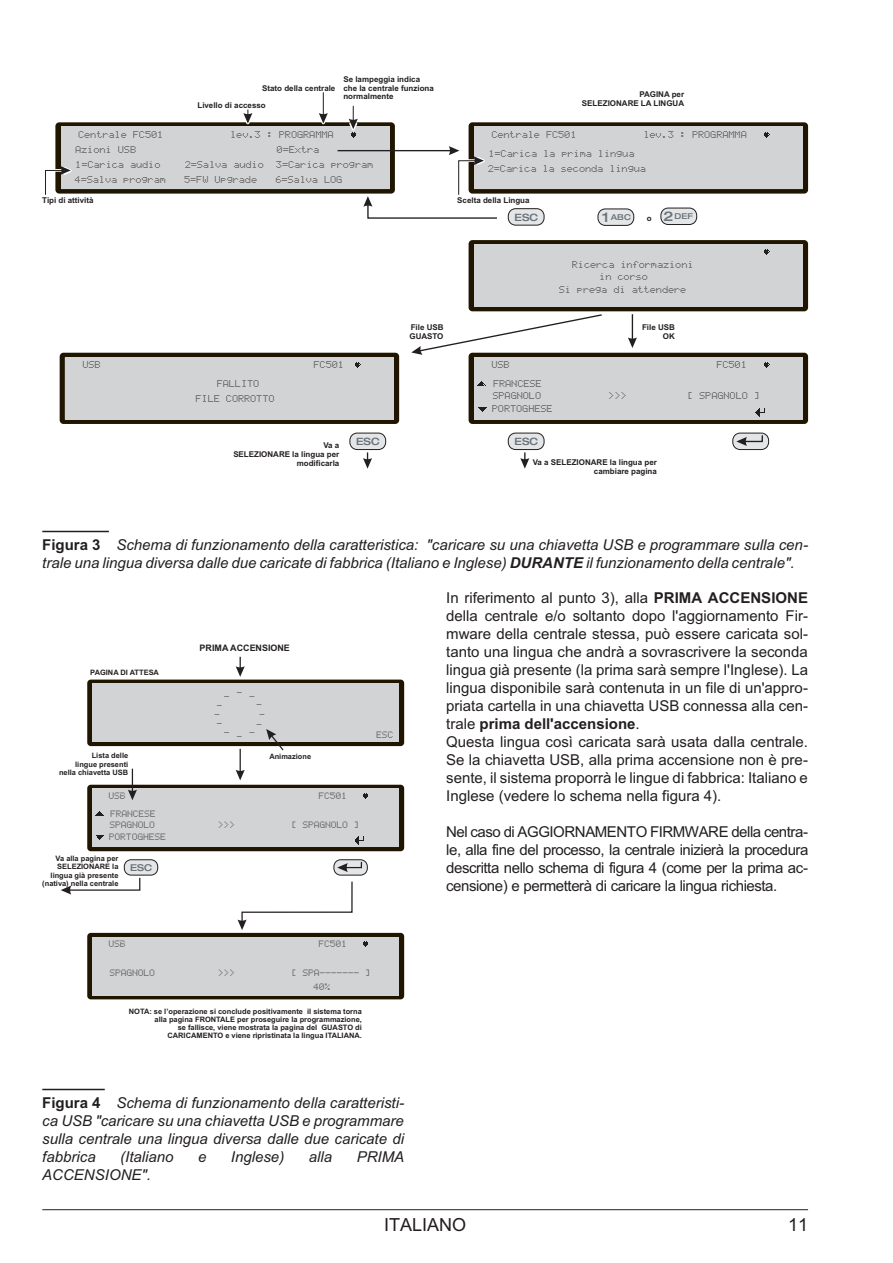
<style>
.page{position:relative;width:893px;height:1263px;background:#fff}
.page>*{position:absolute;margin:0;border:0;box-sizing:border-box;transform-origin:0 0}
.t1{font:18px "Arial";color:#231f20}
.t2{font:15px/18px "Arial";color:#231f20}
.t3{font:italic 15px/18px "Arial";color:#231f20}
.t4{font:500 10.05px "Helvetica Neue LT Pro 63 Md Ex";color:#68737a}
.t5{font:9.6px/14.9px "LCD7 X5";color:#231f20}
.t6{font:500 9.45px "Helvetica Neue LT Pro 63 Md Ex";color:#68737a}
.t7{font:9px/13.5px "LCD7 X5";color:#231f20}
.t8{font:700 9px "Arial";color:#231f20}
.t9{font:500 8.1px "Helvetica Neue LT Pro 63 Md Ex";color:#68737a}
.t10{font:700 7.95px/8.9px "Arial";color:#231f20;text-align:right}
.t11{font:700 7.5px/8.2px "Arial";color:#231f20;text-align:right}
.s1{font-size:13.5px}
.s2{font-weight:700;font-style:normal}
.s3{font-weight:700}
</style>
<div class="page">
<hr style="left:42px;top:1209px;width:766px;height:1px;background:#231f20">
<svg style="left:45px;top:92px;width:763px;height:134px"></svg>
<svg style="left:60px;top:353px;width:339px;height:71px;background:#b8b9b7"></svg>
<svg style="left:508px;top:433px;width:36px;height:36px"></svg>
<svg style="left:732px;top:433px;width:36px;height:17px"></svg>
<svg style="left:411px;top:240px;width:397px;height:184px"></svg>
<svg style="left:350px;top:433px;width:36px;height:36px"></svg>
<hr style="left:42px;top:531px;width:67px;height:1px;background:#231f20">
<hr style="left:239px;top:749px;width:2px;height:26px;background:#231f20">
<svg style="left:61px;top:860px;width:343px;height:139px"></svg>
<svg style="left:87px;top:769px;width:317px;height:82px"></svg>
<svg style="left:87px;top:657px;width:317px;height:95px"></svg>
<hr style="left:42px;top:1089px;width:63px;height:1px;background:#231f20">
<p class="t10" style="left:262px;top:84px;width:75px">Stato della centrale</p>
<p class="t10" style="left:197px;top:102px;width:70px">Livello di accesso</p>
<p class="t10" style="left:343px;top:75px;width:92px;text-align:left">Se lampeggia indica che la centrale funziona normalmente</p>
<p class="t5" style="left:79px;top:127px;width:87px">Centrale FC501</p>
<p class="t5" style="left:231px;top:127px;width:105px">lev.3 : PROGRAMMA</p>
<p class="t5" style="left:76px;top:142px;width:62px">Azioni USB</p>
<p class="t5" style="left:75px;top:172px;width:93px">4=Salva program</p>
<p class="t5" style="left:185px;top:172px;width:74px">5=FW Upgrade</p>
<p class="t5" style="left:276px;top:172px;width:68px">6=Salva LOG</p>
<p class="t5" style="left:277px;top:142px;width:44px">0=Extra</p>
<p class="t5" style="left:76px;top:158px;width:87px">1=Carica audio</p>
<p class="t5" style="left:185px;top:158px;width:81px">2=Salva audio</p>
<p class="t5" style="left:276px;top:158px;width:99px">3=Carica program</p>
<p class="t10" style="left:42px;top:197px;width:53px">Tipi di attività</p>
<p class="t10" style="left:582px;top:91px;width:104px">PAGINA per<br>SELEZIONARE LA LINGUA</p>
<p class="t5" style="left:492px;top:127px;width:87px">Centrale FC501</p>
<p class="t5" style="left:644px;top:127px;width:105px">lev.3 : PROGRAMMA</p>
<p class="t5" style="left:488px;top:146px;width:160px">1=Carica la prima lingua<br>2=Carica la seconda lingua</p>
<p class="t10" style="left:457px;top:197px;width:74px">Scelta della Lingua</p>
<p class="t4" style="left:514px;top:211px;width:25px">ESC</p>
<p class="t9" style="left:602px;top:213px;width:30px"><span class="s1">1</span> ABC</p>
<p class="t9" style="left:647px;top:212px;width:48px"><sub>o</sub> <span class="s1">2</span>DEF</p>
<p class="t5" style="left:83px;top:357px;width:20px">USB</p>
<p class="t5" style="left:314px;top:357px;width:32px">FC501</p>
<p class="t5" style="left:196px;top:377px;width:81px;text-indent:21px">FALLITO<br>FILE CORROTTO</p>
<p class="t10" style="left:233px;top:442px;width:107px">Va a<br>SELEZIONARE la lingua per modificarla</p>
<p class="t4" style="left:356px;top:436px;width:25px">ESC</p>
<p class="t10" style="left:409px;top:323px;width:35px;text-align:left">File USB<br>GUASTO</p>
<p class="t5" style="left:600px;top:258px;width:96px;line-height:12.1px;text-indent:-27px">Ricerca informazioni in corso</p>
<p class="t5" style="left:559px;top:282px;width:129px">Si prega di attendere</p>
<p class="t10" style="left:642px;top:323px;width:34px">File USB<br>OK</p>
<p class="t5" style="left:492px;top:357px;width:20px">USB</p>
<p class="t5" style="left:717px;top:357px;width:32px">FC501</p>
<p class="t5" style="left:493px;top:377px;width:50px">FRANCESE</p>
<p class="t5" style="left:492px;top:401px;width:62px">PORTOGHESE</p>
<p class="t5" style="left:493px;top:388px;width:50px">SPAGNOLO</p>
<p class="t5" style="left:608px;top:388px;width:20px">&gt;&gt;&gt;</p>
<p class="t5" style="left:687px;top:388px;width:74px">[ SPAGNOLO ]</p>
<p class="t4" style="left:514px;top:436px;width:25px">ESC</p>
<p class="t10" style="left:532px;top:459px;width:126px">Va a SELEZIONARE la lingua per cambiare pagina</p>
<p class="t3" style="left:42px;top:537px;width:766px"><span class="s2">Figura 3</span> Schema di funzionamento della caratteristica: "caricare su una chiavetta USB e programmare sulla cen&shy;trale una lingua diversa dalle due caricate di fabbrica (Italiano e Inglese) <span class="s3">DURANTE</span> il funzionamento della centrale".</p>
<p class="t11" style="left:90px;top:669px;width:70px">PAGINA DI ATTESA</p>
<p class="t11" style="left:59px;top:752px;width:71px">Lista delle<br>lingue presenti nella chiavetta USB</p>
<p class="t8" style="left:200px;top:644px;width:92px">PRIMA ACCENSIONE</p>
<p class="t7" style="left:237px;top:683px;width:7px">_</p>
<p class="t7" style="left:224px;top:687px;width:7px">_</p>
<p class="t7" style="left:250px;top:687px;width:7px">_</p>
<p class="t7" style="left:215px;top:698px;width:9px;line-height:9.1px">_ _</p>
<p class="t7" style="left:257px;top:697px;width:10px;line-height:9.6px;text-align:center">_ _</p>
<p class="t7" style="left:217px;top:715px;width:7px">_</p>
<p class="t7" style="left:257px;top:715px;width:7px">_</p>
<p class="t7" style="left:237px;top:727px;width:7px">_</p>
<p class="t7" style="left:377px;top:728px;width:19px">ESC</p>
<p class="t7" style="left:224px;top:724px;width:7px">_</p>
<p class="t7" style="left:250px;top:723px;width:7px">_</p>
<p class="t11" style="left:269px;top:753px;width:43px">Animazione</p>
<p class="t7" style="left:109px;top:789px;width:19px">USB</p>
<p class="t7" style="left:319px;top:789px;width:30px">FC501</p>
<p class="t7" style="left:111px;top:807px;width:47px">FRANCESE</p>
<p class="t7" style="left:110px;top:830px;width:58px">PORTOGHESE</p>
<p class="t7" style="left:110px;top:818px;width:47px">SPAGNOLO</p>
<p class="t7" style="left:218px;top:818px;width:19px">&gt;&gt;&gt;</p>
<p class="t7" style="left:292px;top:818px;width:70px">[ SPAGNOLO ]</p>
<p class="t6" style="left:130px;top:862px;width:24px">ESC</p>
<p class="t11" style="left:42px;top:855px;width:78px">Va alla pagina per<br>SELEZIONARE la lingua già presente (nativa) nella centrale</p>
<p class="t7" style="left:109px;top:937px;width:19px">USB</p>
<p class="t7" style="left:319px;top:937px;width:30px">FC501</p>
<p class="t7" style="left:110px;top:966px;width:47px">SPAGNOLO</p>
<p class="t7" style="left:218px;top:966px;width:19px">&gt;&gt;&gt;</p>
<p class="t7" style="left:314px;top:966px;width:59px;text-indent:-22px">[ SPA------- ]<br>40%</p>
<p class="t11" style="left:129px;top:1007px;width:176px">NOTA: se l’operazione si conclude positivamente</p>
<p class="t11" style="left:154px;top:1016px;width:209px">alla pagina FRONTALE per proseguire la programmazione,</p>
<p class="t11" style="left:178px;top:1024px;width:186px">se fallisce, viene mostrata la pagina del GUASTO di</p>
<p class="t11" style="left:167px;top:1032px;width:196px">CARICAMENTO e viene ripristinata la lingua ITALIANA.</p>
<p class="t11" style="left:307px;top:1007px;width:56px">il sistema torna</p>
<p class="t3" style="left:42px;top:1095px;width:363px;text-align:justify"><span class="s2">Figura 4</span> Schema di funzionamento della caratteristi&shy;ca USB "caricare su una chiavetta USB e programmare sulla centrale una lingua diversa dalle due caricate di fabbrica</p>
<p class="t3" style="left:120px;top:1149px;width:55px">(Italiano</p>
<p class="t3" style="left:198px;top:1149px;width:10px">e</p>
<p class="t3" style="left:231px;top:1149px;width:55px">Inglese)</p>
<p class="t3" style="left:309px;top:1149px;width:25px">alla</p>
<p class="t3" style="left:357px;top:1149px;width:49px">PRIMA</p>
<p class="t3" style="left:42px;top:1167px;width:110px">ACCENSIONE".</p>
<p class="t2" style="left:446px;top:590px;width:363px">In riferimento al punto 3), alla <span class="s3">PRIMA ACCENSIONE </span>della centrale e/o soltanto dopo l'aggiornamento Fir&shy;mware della centrale stessa, può essere caricata sol&shy;tanto una lingua che andrà a sovrascrivere la seconda lingua già presente (la prima sarà sempre l'Inglese). La lingua disponibile sarà contenuta in un file di un'appro&shy;priata cartella in una chiavetta USB connessa alla cen&shy;trale <span class="s3">prima dell'accensione</span>.<br>Questa lingua così caricata sarà usata dalla centrale.<br>Se la chiavetta USB, alla prima accensione non è pre&shy;sente, il sistema proporrà le lingue di fabbrica: Italiano e Inglese (vedere lo schema nella figura 4).</p>
<p class="t2" style="left:446px;top:825px;width:364px;text-align:justify">Nel caso di AGGIORNAMENTO FIRMWARE della centra&shy;le, alla fine del processo, la centrale inizierà la procedura descritta nello schema di figura 4 (come per la prima ac&shy;censione) e permetterà di caricare la lingua richiesta.</p>
<p class="t1" style="left:384px;top:1218px;width:84px">ITALIANO</p>
<p class="t1" style="left:788px;top:1218px;width:22px">11</p>
</div>
